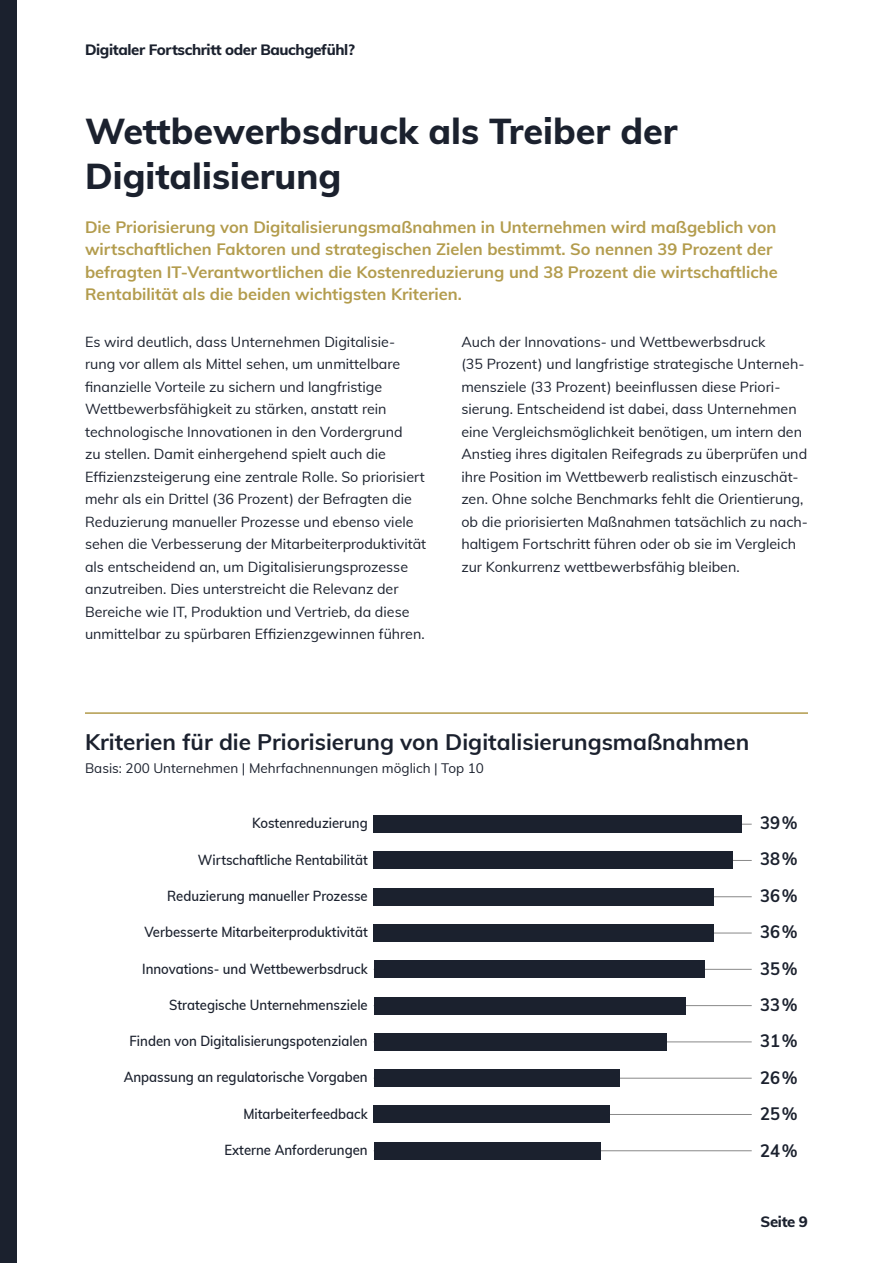
<style>
.page{position:relative;width:893px;height:1263px;background:#fff}
.page>*{position:absolute;margin:0;border:0;box-sizing:border-box;transform-origin:0 0}
.t1{font:800 36px/45px "Muli";color:#1b212e}
.t2{font:700 22.5px "Muli";color:#1b212e}
.t3{font:700 18px/36.5px "Muli";color:#1b212e;text-align:justify;scale:.92 1}
.LT_Highlight{font:700 16.5px/22.5px "Muli";color:#b39c4d}
.t4{font:800 15px "Muli";letter-spacing:-.025em;color:#1b212e}
.Lauftext_Q{font:14.25px/22.5px "Muli";color:#1b212e}
.t5{font:600 14.25px "Muli";color:#1b212e;scale:.92 1}
.t6{font:13.5px "Muli";color:#1b212e}
</style>
<div class="page">
<hr style="left:85px;top:712px;width:723px;height:2px;background:#b29b4c">
<hr style="left:374px;top:1150px;width:378px;height:1px;background:#898989">
<hr style="left:374px;top:1114px;width:378px;height:1px;background:#898989">
<hr style="left:374px;top:1078px;width:378px;height:1px;background:#898989">
<hr style="left:374px;top:1041px;width:378px;height:1px;background:#898989">
<hr style="left:374px;top:1005px;width:378px;height:1px;background:#898989">
<hr style="left:374px;top:969px;width:378px;height:1px;background:#898989">
<hr style="left:374px;top:933px;width:378px;height:1px;background:#898989">
<hr style="left:374px;top:896px;width:378px;height:1px;background:#898989">
<hr style="left:374px;top:860px;width:378px;height:1px;background:#898989">
<hr style="left:374px;top:824px;width:378px;height:1px;background:#898989">
<div style="left:374px;top:815px;width:368px;height:18px;background:#1b212e"></div>
<div style="left:374px;top:852px;width:359px;height:17px;background:#1b212e"></div>
<div style="left:374px;top:888px;width:340px;height:17px;background:#1b212e"></div>
<div style="left:374px;top:924px;width:340px;height:18px;background:#1b212e"></div>
<div style="left:374px;top:960px;width:330px;height:18px;background:#1b212e"></div>
<div style="left:374px;top:997px;width:312px;height:17px;background:#1b212e"></div>
<div style="left:374px;top:1033px;width:293px;height:17px;background:#1b212e"></div>
<div style="left:374px;top:1069px;width:245px;height:18px;background:#1b212e"></div>
<div style="left:374px;top:1106px;width:236px;height:17px;background:#1b212e"></div>
<div style="left:374px;top:1142px;width:226px;height:17px;background:#1b212e"></div>
<div style="left:0;top:0;width:17px;height:1263px;background:#1b212e"></div>
<p class="t4" style="left:85px;top:39px;width:271px">Digitaler Fortschritt oder Bauchgefühl?</p>
<h1 class="t1" style="left:85px;top:107px;width:594px">Wettbewerbsdruck als Treiber der<br>Digitalisierung</h1>
<p class="LT_Highlight" style="left:85px;top:215px;width:694px">Die Priorisierung von Digitalisierungsmaßnahmen in Unternehmen wird maßgeblich von wirtschaftlichen Faktoren und strategischen Zielen bestimmt. So nennen 39 Prozent der befragten IT-Verantwortlichen die Kostenreduzierung und 38 Prozent die wirtschaftliche Rentabilität als die beiden wichtigsten Kriterien.</p>
<p class="Lauftext_Q" style="left:85px;top:329px;width:343px">Es wird deutlich, dass Unternehmen Digitalisie&shy;rung vor allem als Mittel sehen, um unmittelbare finanzielle Vorteile zu sichern und langfristige Wettbewerbsfähigkeit zu stärken, anstatt rein technologische Innovationen in den Vordergrund<br>zu stellen. Damit einhergehend spielt auch die Effizienzsteigerung eine zentrale Rolle. So priorisiert mehr als ein Drittel (36 Prozent) der Befragten die Reduzierung manueller Prozesse und ebenso viele sehen die Verbesserung der Mitarbeiterproduktivität als entscheidend an, um Digitalisierungsprozesse anzutreiben. Dies unterstreicht die Relevanz der Bereiche wie IT, Produktion und Vertrieb, da diese unmittelbar zu spürbaren Effizienzgewinnen führen.</p>
<p class="Lauftext_Q" style="left:461px;top:329px;width:348px">Auch der Innovations- und Wettbewerbsdruck<br>(35 Prozent) und langfristige strategische Unterneh&shy;mensziele (33 Prozent) beeinflussen diese Priori&shy;sierung. Entscheidend ist dabei, dass Unternehmen eine Vergleichsmöglichkeit benötigen, um intern den Anstieg ihres digitalen Reifegrads zu überprüfen und ihre Position im Wettbewerb realistisch einzuschät&shy;zen. Ohne solche Benchmarks fehlt die Orientierung, ob die priorisierten Maßnahmen tatsächlich zu nach&shy;haltigem Fortschritt führen oder ob sie im Vergleich zur Konkurrenz wettbewerbsfähig bleiben.</p>
<p class="t2" style="left:85px;top:726px;width:666px">Kriterien für die Priorisierung von Digitalisierungsmaßnahmen</p>
<p class="t6" style="left:85px;top:758px;width:400px">Basis: 200 Unternehmen | Mehrfachnennungen möglich | Top 10</p>
<p class="t5" style="left:252px;top:813px;width:127px">Kostenreduzierung</p>
<p class="t3" style="left:760px;top:803px;width:42px">39 % 38 % 36 % 36 % 35 % 33 % 31 % 26 % 25 % 24 %</p>
<p class="t5" style="left:198px;top:849px;width:186px">Wirtschaftliche Rentabilität</p>
<p class="t5" style="left:167px;top:885px;width:220px">Reduzierung manueller Prozesse</p>
<p class="t5" style="left:144px;top:922px;width:244px">Verbesserte Mitarbeiterproduktivität</p>
<p class="t5" style="left:142px;top:958px;width:247px">Innovations- und Wettbewerbsdruck</p>
<p class="t5" style="left:169px;top:994px;width:217px">Strategische Unternehmensziele</p>
<p class="t5" style="left:130px;top:1031px;width:260px">Finden von Digitalisierungspotenzialen</p>
<p class="t5" style="left:124px;top:1067px;width:267px">Anpassung an regulatorische Vorgaben</p>
<p class="t5" style="left:243px;top:1103px;width:137px">Mitarbeiterfeedback</p>
<p class="t5" style="left:224px;top:1139px;width:157px">Externe Anforderungen</p>
<p class="t4" style="left:761px;top:1211px;width:49px">Seite 9</p>
</div>
